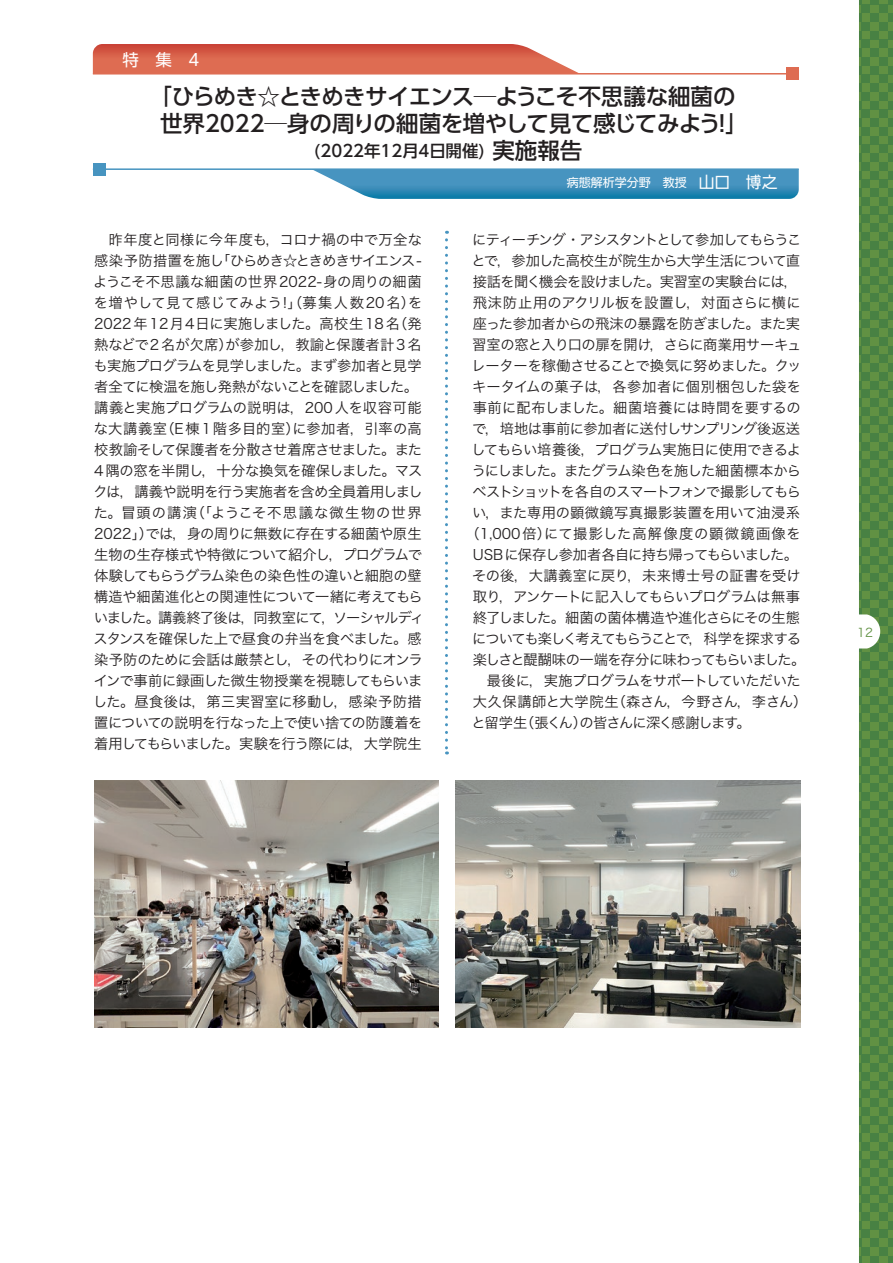
<style>
.page{position:relative;width:893px;height:1263px;background:#fff}
.page>*{position:absolute;margin:0;border:0;box-sizing:border-box;transform-origin:0 0}
.t1{font:500 22.5px/27px "UD Shin Go Pro";letter-spacing:-.02em;color:#231f20;text-align:center}
.t2{font:500 16.5px "UD Shin Go Pro";color:#231f20}
.t3{font:16.5px "UD Shin Go Pro";color:#fff}
.t4{font:14.25px/21px "Hira Kaku Pro W3";letter-spacing:-.025em;color:#231f20}
.t5{font:14.25px "Hira Kaku Pro W3";letter-spacing:-.075em;color:#231f20}
.t6{font:14.25px "Hira Kaku Pro W3";letter-spacing:.015em;color:#231f20}
.t7{font:14.25px "Hira Kaku Pro W3";letter-spacing:-.105em;color:#231f20}
.t8{font:14.25px "Hira Kaku Pro W3";letter-spacing:.06em;color:#231f20}
.t9{font:14.25px "Hira Kaku Pro W3";letter-spacing:-.06em;color:#231f20}
.t10{font:14.25px "Hira Kaku Pro W3";letter-spacing:-.09em;color:#231f20}
.t11{font:14.25px "Hira Kaku Pro W3";letter-spacing:-.045em;color:#231f20}
.t12{font:14.25px "Hira Kaku Pro W3";letter-spacing:.01em;color:#231f20}
.t13{font:14.25px "Hira Kaku Pro W3";letter-spacing:.025em;color:#231f20}
.t14{font:14.25px "Hira Kaku Pro W3";color:#231f20}
.t15{font:12px "UD Shin Go Pro";color:#fff}
.t16{font:12px "Hira Kaku Pro W3";color:#619143}
.s1{font-size:22.5px}
.s2{font-size:15.75px}
</style>
<div class="page">
<svg style="left:93px;top:44px;width:486px;height:29px;background:#da6a55"></svg>
<svg style="left:313px;top:170px;width:486px;height:29px;background:#4595be"></svg>
<hr style="left:93px;top:73px;width:706px;height:2px;background:#de6c52">
<hr style="left:93px;top:168px;width:706px;height:2px;background:#4794c0">
<div style="left:93px;top:163px;width:13px;height:13px;background:#4794c0"></div>
<div style="left:786px;top:67px;width:13px;height:13px;background:#de6c52"></div>
<svg style="left:859px;top:0;width:34px;height:1263px;background:#568a45"></svg>
<svg style="left:445px;top:240px;width:3px;height:514px"></svg>
<img style="left:94px;top:781px;width:345px;height:246px">
<img style="left:456px;top:781px;width:344px;height:246px">
<p class="t3" style="left:123px;top:46px;width:78px">特集4</p>
<h1 class="t1" style="left:150px;top:82px;width:600px">「ひらめき☆ときめきサイエンス─ようこそ不思議な細菌の世界2022─身の周りの細菌を増やして見て感じてみよう!」</h1>
<p class="t2" style="left:314px;top:137px;width:270px">(2022年12月4日開催) <span class="s1">実施報告</span></p>
<p class="t15" style="left:567px;top:172px;width:212px">病態解析学分野　教授　<span class="s2">山口　博之</span></p>
<p class="t4" style="left:93px;top:228px;width:332px;text-indent:15px">昨年度と同様に今年度も，コロナ禍の中で万全な感染予防措置を施し「ひらめき☆ときめきサイエンス-ようこそ不思議な細菌の世界2022-身の周りの細菌を増やして見て感じてみよう!」（募集人数20名）を<br>2022年12月4日に実施しました。高校生18名（発熱などで2名が欠席）が参加し，教諭と保護者計3名も実施プログラムを見学しました。まず参加者と見学者全てに検温を施し発熱がないことを確認しました。講義と実施プログラムの説明は，200人を収容可能な大講義室（E棟1階多目的室）に参加者，引率の高校教諭そして保護者を分散させ着席させました。また<br>4隅の窓を半開し，十分な換気を確保しました。マスクは，講義や説明を行う実施者を含め全員着用しました。冒頭の講演（「ようこそ不思議な微生物の世界<br>2022」）では，身の周りに無数に存在する細菌や原生生物の生存様式や特徴について紹介し，プログラムで体験してもらうグラム染色の染色性の違いと細胞の壁構造や細菌進化との関連性について一緒に考えてもらいました。講義終了後は，同教室にて，ソーシャルディスタンスを確保した上で昼食の弁当を食べました。感染予防のために会話は厳禁とし，その代わりにオンラインで事前に録画した微生物授業を視聴してもらいました。昼食後は，第三実習室に移動し，感染予防措置についての説明を行なった上で使い捨ての防護着を着用してもらいました。実験を行う際には，大学院生</p>
<p class="t7" style="left:472px;top:227px;width:331px">にティーチング・アシスタントとして参加してもらうこ</p>
<p class="t4" style="left:471px;top:249px;width:330px">とで，参加した高校生が院生から大学生活について直</p>
<p class="t4" style="left:473px;top:270px;width:327px">接話を聞く機会を設けました。実習室の実験台には，</p>
<p class="t6" style="left:473px;top:290px;width:330px">飛沫防止用のアクリル板を設置し，対面さらに横に</p>
<p class="t4" style="left:473px;top:312px;width:329px">座った参加者からの飛沫の暴露を防ぎました。また実</p>
<p class="t4" style="left:472px;top:333px;width:330px">習室の窓と入り口の扉を開け，さらに商業用サーキュ</p>
<p class="t4" style="left:472px;top:354px;width:331px">レーターを稼働させることで換気に努めました。クッ</p>
<p class="t6" style="left:472px;top:374px;width:330px">キータイムの菓子は，各参加者に個別梱包した袋を</p>
<p class="t12" style="left:473px;top:395px;width:329px">事前に配布しました。細菌培養には時間を要するの</p>
<p class="t4" style="left:472px;top:417px;width:330px">で，培地は事前に参加者に送付しサンプリング後返送</p>
<p class="t4" style="left:472px;top:438px;width:331px">してもらい培養後，プログラム実施日に使用できるよ</p>
<p class="t11" style="left:472px;top:458px;width:331px">うにしました。またグラム染色を施した細菌標本から</p>
<p class="t5" style="left:472px;top:479px;width:330px">ベストショットを各自のスマートフォンで撮影してもら</p>
<p class="t13" style="left:472px;top:500px;width:329px">い，また専用の顕微鏡写真撮影装置を用いて油浸系</p>
<p class="t8" style="left:466px;top:521px;width:337px">（1,000倍）にて撮影した高解像度の顕微鏡画像を</p>
<p class="t9" style="left:473px;top:542px;width:327px">USBに保存し参加者各自に持ち帰ってもらいました。</p>
<p class="t14" style="left:472px;top:563px;width:330px">その後，大講義室に戻り，未来博士号の証書を受け</p>
<p class="t4" style="left:473px;top:585px;width:329px">取り，アンケートに記入してもらいプログラムは無事</p>
<p class="t4" style="left:473px;top:606px;width:329px">終了しました。細菌の菌体構造や進化さらにその生態</p>
<p class="t10" style="left:472px;top:626px;width:330px">についても楽しく考えてもらうことで，科学を探求する</p>
<p class="t5" style="left:473px;top:647px;width:334px">楽しさと醍醐味の一端を存分に味わってもらいました。</p>
<p class="t4" style="left:487px;top:669px;width:315px">最後に，実施プログラムをサポートしていただいた</p>
<p class="t6" style="left:473px;top:689px;width:336px">大久保講師と大学院生（森さん，今野さん，李さん）</p>
<p class="t5" style="left:471px;top:710px;width:281px">と留学生（張くん）の皆さんに深く感謝します。</p>
<p class="t16" style="left:857px;top:621px;width:17px">12</p>
</div>
